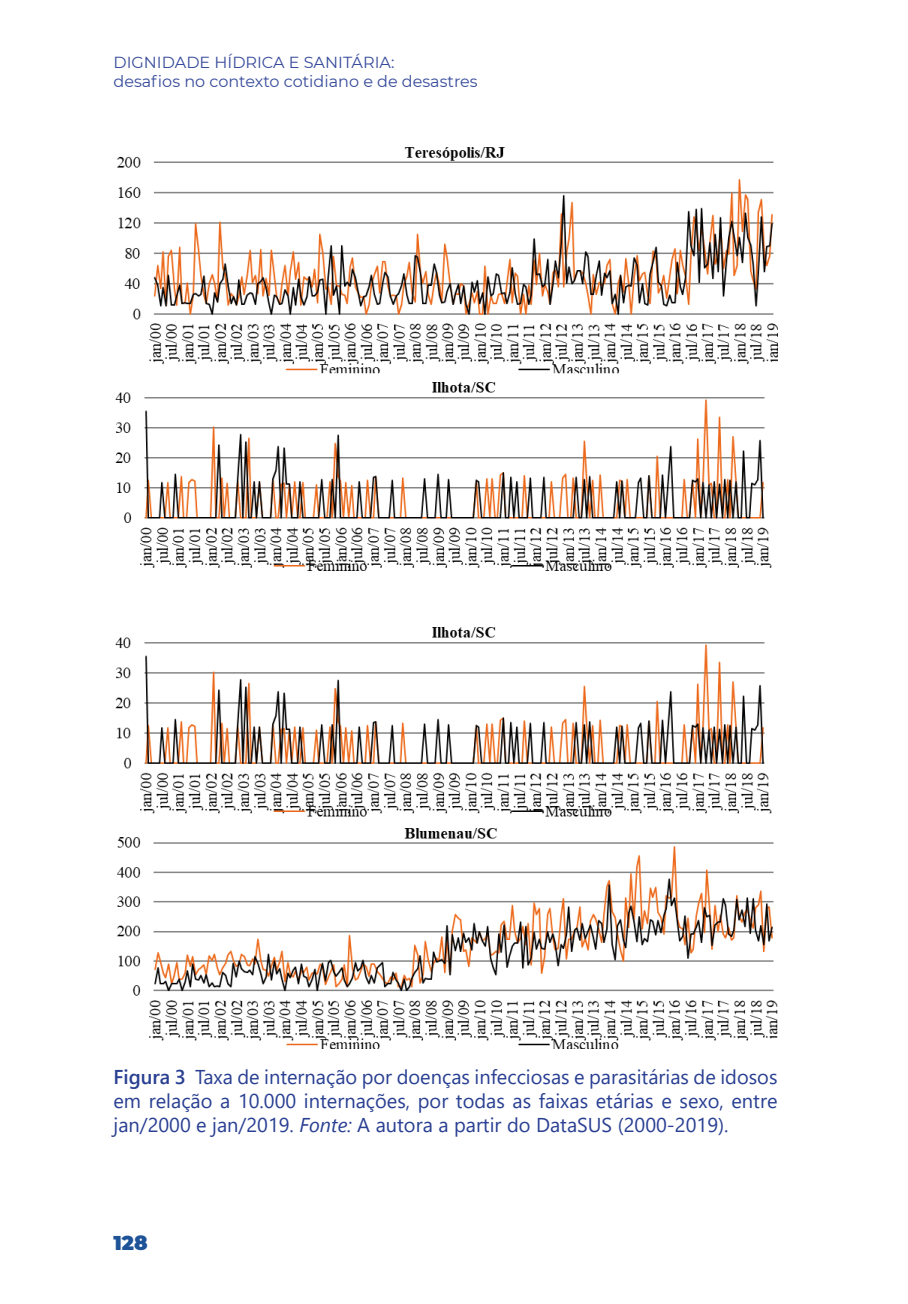
<style>
.page{position:relative;width:908px;height:1304px;background:#fff}
.page>*{position:absolute;margin:0;border:0;box-sizing:border-box;transform-origin:0 0}
.t1{font:20px/24px "Segoe UI";color:#293f92;text-align:justify}
.t2{font:900 20px "Montserrat";color:#1e5398}
.t3{font:16px/19.2px "Montserrat";color:#374b9b}
.s1{font-weight:600}
.s2{font-style:italic}
</style>
<div class="page">
<img style="left:117px;top:147px;width:660px;height:227px">
<img style="left:115px;top:382px;width:657px;height:189px">
<img style="left:115px;top:627px;width:657px;height:190px">
<img style="left:116px;top:828px;width:661px;height:221px">
<p class="t3" style="left:113px;top:52px;width:365px">DIGNIDADE HÍDRICA E SANITÁRIA:<br>desafios no contexto cotidiano e de desastres</p>
<p class="t1" style="left:113px;top:1063px;width:665px"><span class="s1">Figura 3</span> Taxa de internação por doenças infecciosas e parasitárias de idosos em relação a 10.000 internações, por todas as faixas etárias e sexo, entre jan/2000 e jan/2019. <span class="s2">Fonte:</span> A autora a partir do DataSUS (2000-2019).</p>
<p class="t2" style="left:113px;top:1227px;width:36px">128</p>
</div>
